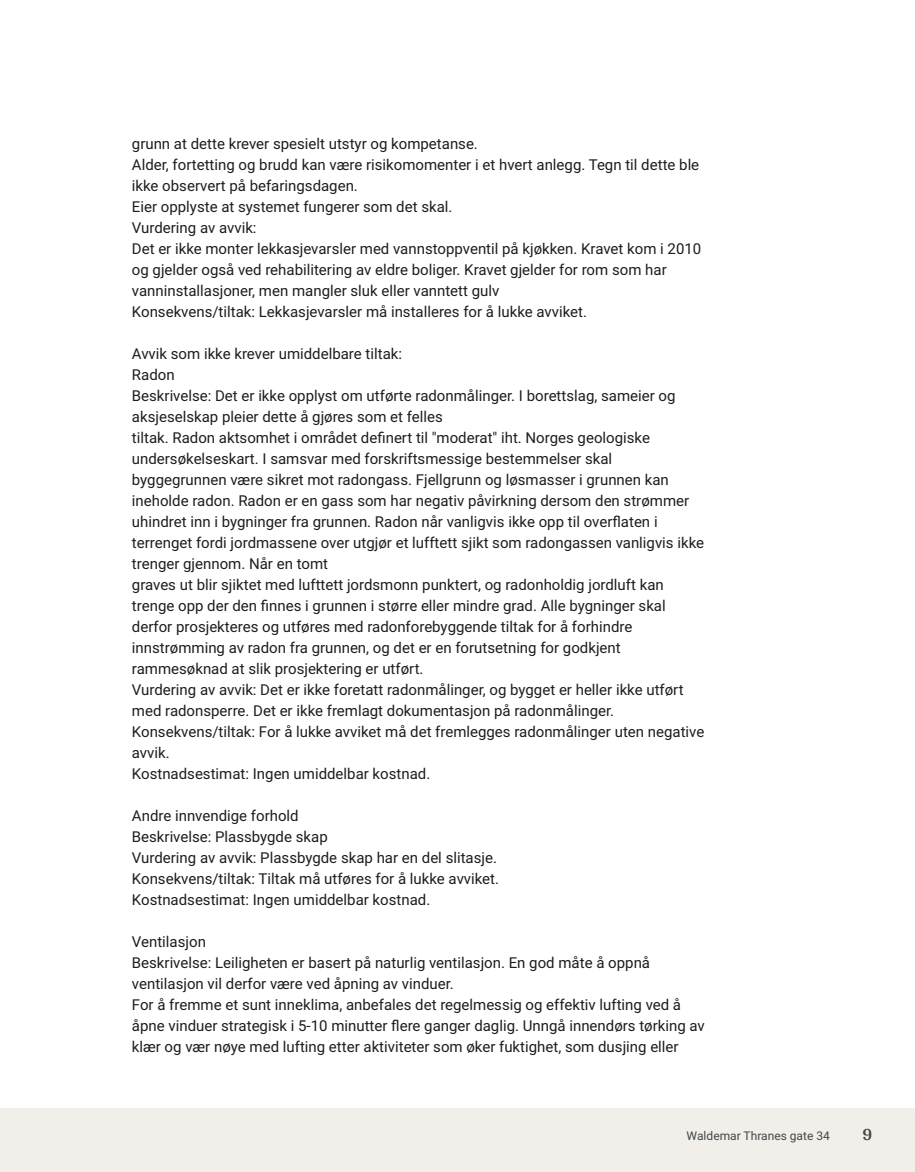
<style>
.page{position:relative;width:915px;height:1172px;background:#fff}
.page>*{position:absolute;margin:0;border:0;box-sizing:border-box;transform-origin:0 0}
.t1{font:700 18px "Arya";color:#414749}
.t2{font:15px/21px "Roboto Vitec";color:#1d1d1b}
.t3{font:12px "Roboto Vitec";color:#414749}
</style>
<div class="page">
<div style="left:0;top:1108px;width:914px;height:64px;background:#f2eeea"></div>
<p class="t2" style="left:132px;top:132px;width:570px">grunn at dette krever spesielt utstyr og kompetanse.<br>Alder, fortetting og brudd kan være risikomomenter i et hvert anlegg. Tegn til dette ble ikke observert på befaringsdagen.<br>Eier opplyste at systemet fungerer som det skal.<br>Vurdering av avvik:<br>Det er ikke monter lekkasjevarsler med vannstoppventil på kjøkken. Kravet kom i 2010 og gjelder også ved rehabilitering av eldre boliger. Kravet gjelder for rom som har vanninstallasjoner, men mangler sluk eller vanntett gulv<br>Konsekvens/tiltak: Lekkasjevarsler må installeres for å lukke avviket.</p>
<p class="t2" style="left:132px;top:342px;width:573px">Avvik som ikke krever umiddelbare tiltak:<br>Radon<br>Beskrivelse: Det er ikke opplyst om utførte radonmålinger. I borettslag, sameier og aksjeselskap pleier dette å gjøres som et felles<br>tiltak. Radon aktsomhet i området definert til "moderat" iht. Norges geologiske undersøkelseskart. I samsvar med forskriftsmessige bestemmelser skal byggegrunnen være sikret mot radongass. Fjellgrunn og løsmasser i grunnen kan ineholde radon. Radon er en gass som har negativ påvirkning dersom den strømmer uhindret inn i bygninger fra grunnen. Radon når vanligvis ikke opp til overflaten i terrenget fordi jordmassene over utgjør et lufftett sjikt som radongassen vanligvis ikke trenger gjennom. Når en tomt<br>graves ut blir sjiktet med lufttett jordsmonn punktert, og radonholdig jordluft kan trenge opp der den finnes i grunnen i større eller mindre grad. Alle bygninger skal derfor prosjekteres og utføres med radonforebyggende tiltak for å forhindre innstrømming av radon fra grunnen, og det er en forutsetning for godkjent rammesøknad at slik prosjektering er utført.<br>Vurdering av avvik: Det er ikke foretatt radonmålinger, og bygget er heller ikke utført med radonsperre. Det er ikke fremlagt dokumentasjon på radonmålinger.<br>Konsekvens/tiltak: For å lukke avviket må det fremlegges radonmålinger uten negative avvik.<br>Kostnadsestimat: Ingen umiddelbar kostnad.</p>
<p class="t2" style="left:132px;top:804px;width:368px">Andre innvendige forhold<br>Beskrivelse: Plassbygde skap<br>Vurdering av avvik: Plassbygde skap har en del slitasje.<br>Konsekvens/tiltak: Tiltak må utføres for å lukke avviket.<br>Kostnadsestimat: Ingen umiddelbar kostnad.</p>
<p class="t2" style="left:132px;top:930px;width:574px">Ventilasjon<br>Beskrivelse: Leiligheten er basert på naturlig ventilasjon. En god måte å oppnå ventilasjon vil derfor være ved åpning av vinduer.<br>For å fremme et sunt inneklima, anbefales det regelmessig og effektiv lufting ved å åpne vinduer strategisk i 5‑10 minutter flere ganger daglig. Unngå innendørs tørking av klær og vær nøye med lufting etter aktiviteter som øker fuktighet, som dusjing eller</p>
<p class="t3" style="left:686px;top:1127px;width:145px">Waldemar Thranes gate 34</p>
<p class="t1" style="left:862px;top:1123px;width:11px">9</p>
</div>
